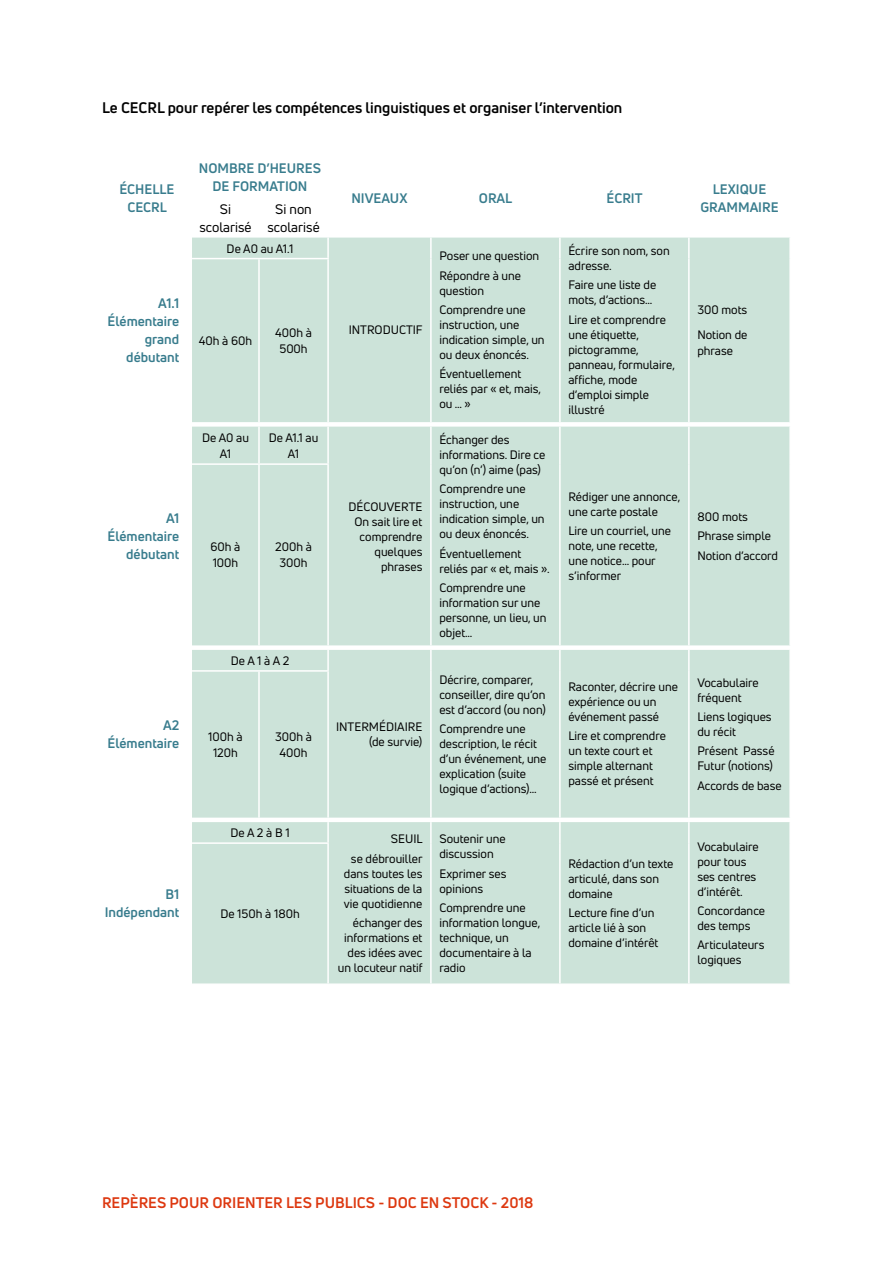
<style>
.page{position:relative;width:893px;height:1263px;background:#fff}
.page>*{position:absolute;margin:0;border:0;box-sizing:border-box;transform-origin:0 0}
.t1{font:700 15px "Uni Neue";color:#000}
.t2{font:700 15px "Uni Neue";color:#dd3810}
.t3{font:700 13.5px/18px "Uni Neue";color:#387c8d;text-align:right}
.t4{font:13.5px/18px "Uni Neue";color:#000;text-align:center}
.t5{font:12px/15px "Uni Neue";color:#000}
</style>
<div class="page">
<svg style="left:192px;top:237px;width:136px;height:1px"></svg>
<div style="left:192px;top:238px;width:598px;height:745px;background:#cce3d9"></div>
<hr style="left:789px;top:238px;width:2px;height:21px;background:#fff">
<hr style="left:789px;top:259px;width:2px;height:163px;background:#fff">
<hr style="left:327px;top:238px;width:2px;height:20px;background:#fff">
<hr style="left:430px;top:238px;width:2px;height:21px;background:#fff">
<hr style="left:559px;top:238px;width:2px;height:21px;background:#fff">
<hr style="left:688px;top:238px;width:2px;height:21px;background:#fff">
<hr style="left:430px;top:259px;width:2px;height:163px;background:#fff">
<hr style="left:559px;top:259px;width:2px;height:163px;background:#fff">
<hr style="left:688px;top:259px;width:2px;height:163px;background:#fff">
<hr style="left:258px;top:259px;width:2px;height:163px;background:#fff">
<hr style="left:327px;top:259px;width:2px;height:163px;background:#fff">
<hr style="left:258px;top:427px;width:2px;height:36px;background:#fff">
<hr style="left:327px;top:427px;width:2px;height:36px;background:#fff">
<hr style="left:430px;top:427px;width:2px;height:37px;background:#fff">
<hr style="left:559px;top:427px;width:2px;height:37px;background:#fff">
<hr style="left:688px;top:427px;width:2px;height:37px;background:#fff">
<hr style="left:789px;top:427px;width:2px;height:37px;background:#fff">
<hr style="left:430px;top:464px;width:2px;height:181px;background:#fff">
<hr style="left:559px;top:464px;width:2px;height:181px;background:#fff">
<hr style="left:688px;top:464px;width:2px;height:181px;background:#fff">
<hr style="left:789px;top:464px;width:2px;height:181px;background:#fff">
<hr style="left:192px;top:463px;width:67px;height:2px;background:#fff">
<hr style="left:259px;top:463px;width:70px;height:2px;background:#fff">
<hr style="left:258px;top:465px;width:2px;height:180px;background:#fff">
<hr style="left:327px;top:465px;width:2px;height:180px;background:#fff">
<hr style="left:327px;top:650px;width:2px;height:20px;background:#fff">
<hr style="left:430px;top:650px;width:2px;height:21px;background:#fff">
<hr style="left:559px;top:650px;width:2px;height:21px;background:#fff">
<hr style="left:688px;top:650px;width:2px;height:21px;background:#fff">
<hr style="left:789px;top:650px;width:2px;height:21px;background:#fff">
<hr style="left:430px;top:671px;width:2px;height:147px;background:#fff">
<hr style="left:559px;top:671px;width:2px;height:147px;background:#fff">
<hr style="left:688px;top:671px;width:2px;height:147px;background:#fff">
<hr style="left:789px;top:671px;width:2px;height:147px;background:#fff">
<hr style="left:192px;top:670px;width:67px;height:2px;background:#fff">
<hr style="left:259px;top:670px;width:70px;height:2px;background:#fff">
<hr style="left:258px;top:672px;width:2px;height:146px;background:#fff">
<hr style="left:327px;top:672px;width:2px;height:146px;background:#fff">
<hr style="left:327px;top:822px;width:2px;height:20px;background:#fff">
<hr style="left:430px;top:822px;width:2px;height:21px;background:#fff">
<hr style="left:559px;top:822px;width:2px;height:21px;background:#fff">
<hr style="left:688px;top:822px;width:2px;height:21px;background:#fff">
<hr style="left:789px;top:822px;width:2px;height:21px;background:#fff">
<hr style="left:430px;top:843px;width:2px;height:140px;background:#fff">
<hr style="left:559px;top:843px;width:2px;height:140px;background:#fff">
<hr style="left:688px;top:843px;width:2px;height:140px;background:#fff">
<hr style="left:789px;top:843px;width:2px;height:140px;background:#fff">
<hr style="left:192px;top:842px;width:67px;height:2px;background:#fff">
<hr style="left:259px;top:842px;width:70px;height:2px;background:#fff">
<hr style="left:327px;top:844px;width:2px;height:139px;background:#fff">
<hr style="left:192px;top:258px;width:67px;height:1px;background:#fff">
<hr style="left:259px;top:258px;width:70px;height:1px;background:#fff">
<p class="t1" style="left:102px;top:99px;width:522px">Le CECRL pour repérer les compétences linguistiques et organiser l’intervention</p>
<p class="t3" style="left:120px;top:179px;width:57px;text-align:center">ÉCHELLE<br>CECRL</p>
<p class="t3" style="left:108px;top:294px;width:73px">A1.1<br>Élémentaire grand débutant</p>
<p class="t3" style="left:108px;top:509px;width:73px">A1<br>Élémentaire débutant</p>
<p class="t3" style="left:108px;top:716px;width:73px">A2<br>Élémentaire</p>
<p class="t3" style="left:105px;top:885px;width:76px">B1<br>Indépendant</p>
<p class="t3" style="left:199px;top:159px;width:124px;text-align:center">NOMBRE D’HEURES<br>DE FORMATION</p>
<p class="t3" style="left:713px;top:179px;width:55px">LEXIQUE</p>
<p class="t3" style="left:351px;top:188px;width:58px">NIVEAUX</p>
<p class="t3" style="left:479px;top:188px;width:35px">ORAL</p>
<p class="t3" style="left:607px;top:188px;width:38px">ÉCRIT</p>
<p class="t4" style="left:220px;top:200px;width:13px">Si</p>
<p class="t3" style="left:700px;top:197px;width:80px">GRAMMAIRE</p>
<p class="t4" style="left:199px;top:218px;width:54px">scolarisé</p>
<p class="t4" style="left:267px;top:200px;width:54px">Si non scolarisé</p>
<p class="t5" style="left:227px;top:241px;width:68px">De A0 au A1.1</p>
<p class="t5" style="left:199px;top:333px;width:55px">40h à 60h</p>
<p class="t5" style="left:275px;top:324px;width:38px;line-height:16.5px;text-align:center">400h à<br>500h</p>
<p class="t5" style="left:202px;top:429px;width:48px;line-height:16.5px;text-align:center">De A0 au<br>A1</p>
<p class="t5" style="left:269px;top:429px;width:51px;line-height:16.5px;text-align:center">De A1.1 au<br>A1</p>
<p class="t5" style="left:211px;top:538px;width:31px;line-height:16.5px">60h à<br>100h</p>
<p class="t5" style="left:275px;top:538px;width:38px;line-height:16.5px;text-align:center">200h à<br>300h</p>
<p class="t5" style="left:231px;top:653px;width:60px">De A 1 à A 2</p>
<p class="t5" style="left:208px;top:728px;width:36px;line-height:16.5px;text-align:center">100h à<br>120h</p>
<p class="t5" style="left:275px;top:728px;width:38px;line-height:16.5px;text-align:center">300h à<br>400h</p>
<p class="t5" style="left:230px;top:825px;width:61px">De A 2 à B 1</p>
<p class="t5" style="left:220px;top:906px;width:81px">De 150h à 180h</p>
<p class="t5" style="left:349px;top:322px;width:75px">INTRODUCTIF</p>
<p class="t5" style="left:348px;top:499px;width:75px;text-align:right">DÉCOUVERTE<br>On sait lire et comprendre quelques phrases</p>
<p class="t5" style="left:336px;top:719px;width:88px;text-align:right">INTERMÉDIAIRE (de survie)</p>
<p class="t5" style="left:351px;top:829px;width:73px;line-height:19.2px;text-align:right">SEUIL<br>se débrouiller</p>
<p class="t5" style="left:344px;top:866px;width:80px;text-align:justify">dans toutes les situations de la vie quotidienne</p>
<p class="t5" style="left:338px;top:915px;width:86px;text-align:right">échanger des informations et des idées avec un locuteur natif</p>
<p class="t5" style="left:439px;top:246px;width:101px;line-height:19.2px">Poser une question<br>Répondre à une</p>
<p class="t5" style="left:439px;top:281px;width:88px;line-height:19.2px">question<br>Comprendre une</p>
<p class="t5" style="left:439px;top:317px;width:107px">instruction, une indication simple, un ou deux énoncés.</p>
<p class="t5" style="left:439px;top:366px;width:103px">Éventuellement reliés par « et, mais, ou … »</p>
<p class="t5" style="left:439px;top:432px;width:108px">Échanger des informations. Dire ce qu’on (n’) aime (pas)</p>
<p class="t5" style="left:439px;top:481px;width:107px">Comprendre une instruction, une indication simple, un ou deux énoncés.</p>
<p class="t5" style="left:439px;top:546px;width:112px">Éventuellement reliés par « et, mais ».</p>
<p class="t5" style="left:439px;top:580px;width:109px">Comprendre une information sur une personne, un lieu, un objet…</p>
<p class="t5" style="left:439px;top:672px;width:108px">Décrire, comparer, conseiller, dire qu’on est d’accord (ou non)</p>
<p class="t5" style="left:439px;top:721px;width:109px">Comprendre une description, le récit d’un événement, une explication (suite logique d’actions)…</p>
<p class="t5" style="left:439px;top:831px;width:68px">Soutenir une discussion</p>
<p class="t5" style="left:439px;top:866px;width:69px">Exprimer ses opinions</p>
<p class="t5" style="left:439px;top:900px;width:102px">Comprendre une information longue, technique, un documentaire à la radio</p>
<p class="t5" style="left:568px;top:243px;width:103px">Écrire son nom, son adresse.</p>
<p class="t5" style="left:568px;top:277px;width:89px">Faire une liste de mots, d’actions…</p>
<p class="t5" style="left:568px;top:312px;width:108px">Lire et comprendre une étiquette, pictogramme, panneau, formulaire, affiche, mode d’emploi simple illustré</p>
<p class="t5" style="left:697px;top:297px;width:52px;line-height:25px">300 mots<br>Notion de</p>
<p class="t5" style="left:697px;top:343px;width:37px">phrase</p>
<p class="t5" style="left:568px;top:489px;width:113px">Rédiger une annonce, une carte postale</p>
<p class="t5" style="left:568px;top:523px;width:104px">Lire un courriel, une note, une recette, une notice… pour s’informer</p>
<p class="t5" style="left:697px;top:507px;width:82px;line-height:19.2px">800 mots<br>Phrase simple<br>Notion d’accord</p>
<p class="t5" style="left:568px;top:679px;width:111px">Raconter, décrire une expérience ou un événement passé</p>
<p class="t5" style="left:568px;top:728px;width:99px">Lire et comprendre un texte court et simple alternant passé et présent</p>
<p class="t5" style="left:697px;top:675px;width:63px">Vocabulaire fréquent</p>
<p class="t5" style="left:697px;top:709px;width:76px">Liens logiques du récit</p>
<p class="t5" style="left:697px;top:743px;width:79px">Présent Passé<br>Futur (notions)</p>
<p class="t5" style="left:697px;top:778px;width:86px">Accords de base</p>
<p class="t5" style="left:568px;top:856px;width:107px">Rédaction d’un texte articulé, dans son domaine</p>
<p class="t5" style="left:568px;top:905px;width:92px">Lecture fine d’un article lié à son domaine d’intérêt</p>
<p class="t5" style="left:697px;top:839px;width:63px">Vocabulaire pour tous ses centres d’intérêt.</p>
<p class="t5" style="left:697px;top:903px;width:69px">Concordance des temps</p>
<p class="t5" style="left:697px;top:937px;width:69px">Articulateurs logiques</p>
<p class="t2" style="left:102px;top:1193px;width:433px">REPÈRES POUR ORIENTER LES PUBLICS - DOC EN STOCK - 2018</p>
</div>
